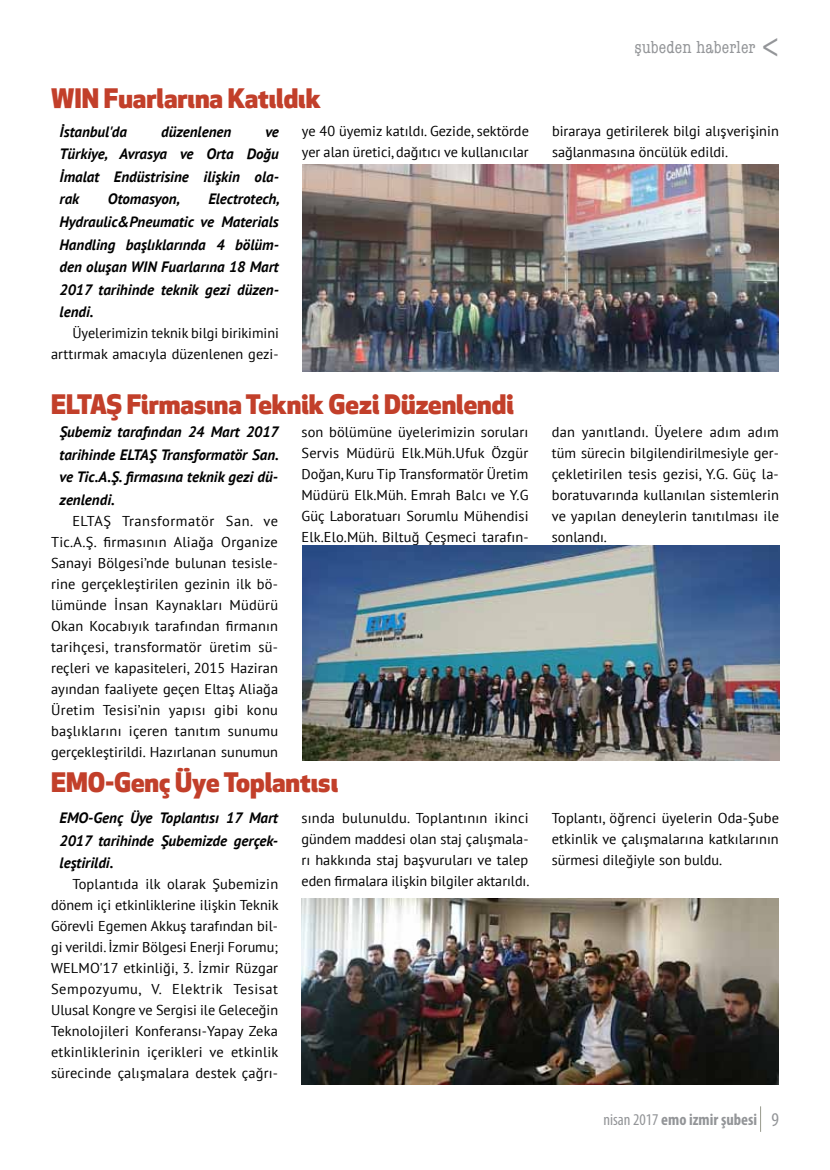
<style>
.page{position:relative;width:830px;height:1170px;background:#fff}
.page>*{position:absolute;margin:0;border:0;box-sizing:border-box;transform-origin:0 0}
.t1{font:800 26.25px "Apex New";color:#c23f2a}
.t2{font:condensed 18px "American Typewriter";letter-spacing:.01em;color:#939598}
.t3{font:700 condensed 16.5px "Myriad Pro";color:#939598}
.t4{font:italic 700 15px/22.5px "PT Sans";color:#000;text-align:justify}
.t5{font:14.25px/21px "PT Sans";color:#000;text-align:justify}
.s1{font-weight:400}
.s2{font-weight:400;font-size:19.5px}
</style>
<div class="page">
<img style="left:302px;top:545px;width:477px;height:215px">
<img style="left:301px;top:898px;width:477px;height:186px">
<img style="left:302px;top:164px;width:476px;height:207px">
<p class="t2" style="left:634px;top:33px;width:123px">şubeden haberler</p>
<h1 class="t1" style="left:51px;top:80px;width:271px">WIN Fuarlarına Katıldık</h1>
<p class="t5" style="left:302px;top:120px;width:228px">ye 40 üyemiz katıldı. Gezide, sektörde yer alan üretici, dağıtıcı ve kullanıcılar</p>
<p class="t5" style="left:551px;top:120px;width:228px">biraraya getirilerek bilgi alışverişinin sağlanmasına öncülük edildi.</p>
<p class="t4" style="left:60px;top:120px;width:69px">İstanbul'da</p>
<p class="t4" style="left:161px;top:120px;width:72px">düzenlenen</p>
<p class="t4" style="left:60px;top:120px;width:221px;text-indent:206px">ve Türkiye, Avrasya ve Orta Doğu İmalat Endüstrisine ilişkin ola&shy;rak</p>
<p class="t4" style="left:108px;top:188px;width:74px">Otomasyon,</p>
<p class="t4" style="left:60px;top:188px;width:221px;text-indent:149px">Electrotech, Hydraulic&amp;Pneumatic ve Materials Handling başlıklarında 4 bölüm&shy;den oluşan WIN Fuarlarına 18 Mart 2017 tarihinde teknik gezi düzen&shy;lendi.</p>
<p class="t5" style="left:51px;top:322px;width:229px;text-align:right">Üyelerimizin teknik bilgi birikimini arttırmak amacıyla düzenlenen gezi-</p>
<h1 class="t1" style="left:51px;top:386px;width:464px">ELTAŞ Firmasına Teknik Gezi Düzenlendi</h1>
<p class="t5" style="left:301px;top:420px;width:228px">son bölümüne üyelerimizin soruları Servis Müdürü Elk.Müh.Ufuk Özgür Doğan, Kuru Tip Transformatör Üretim Müdürü Elk.Müh. Emrah Balcı ve Y.G Güç Laboratuarı Sorumlu Mühendisi Elk.Elo.Müh. Biltuğ Çeşmeci tarafın-</p>
<p class="t5" style="left:551px;top:420px;width:228px">dan yanıtlandı. Üyelere adım adım tüm sürecin bilgilendirilmesiyle ger&shy;çekletirilen tesis gezisi, Y.G. Güç la&shy;boratuvarında kullanılan sistemlerin ve yapılan deneylerin tanıtılması ile sonlandı.</p>
<p class="t4" style="left:60px;top:420px;width:221px">Şubemiz tarafından 24 Mart 2017 tarihinde ELTAŞ Transformatör San. ve Tic.A.Ş. firmasına teknik gezi dü&shy;zenlendi.</p>
<p class="t5" style="left:51px;top:509px;width:228px;text-indent:21px">ELTAŞ Transformatör San. ve Tic.A.Ş. firmasının Aliağa Organize Sanayi Bölgesi’nde bulunan tesisle&shy;rine gerçekleştirilen gezinin ilk bö&shy;lümünde İnsan Kaynakları Müdürü Okan Kocabıyık tarafından firmanın tarihçesi, transformatör üretim sü&shy;reçleri ve kapasiteleri, 2015 Haziran ayından faaliyete geçen Eltaş Aliağa Üretim Tesisi’nin yapısı gibi konu başlıklarını içeren tanıtım sunumu gerçekleştirildi. Hazırlanan sunumun</p>
<h1 class="t1" style="left:51px;top:764px;width:288px">EMO-Genç Üye Toplantısı</h1>
<p class="t4" style="left:60px;top:806px;width:220px">EMO-Genç Üye Toplantısı 17 Mart 2017 tarihinde Şubemizde gerçek&shy;leştirildi.</p>
<p class="t5" style="left:51px;top:873px;width:229px;text-indent:21px">Toplantıda ilk olarak Şubemizin dönem içi etkinliklerine ilişkin Teknik Görevli Egemen Akkuş tarafından bil&shy;gi verildi. İzmir Bölgesi Enerji Forumu; WELMO'17 etkinliği, 3. İzmir Rüzgar Sempozyumu, V. Elektrik Tesisat Ulusal Kongre ve Sergisi ile Geleceğin Teknolojileri Konferansı-Yapay Zeka etkinliklerinin içerikleri ve etkinlik sürecinde çalışmalara destek çağrı-</p>
<p class="t5" style="left:301px;top:806px;width:229px">sında bulunuldu. Toplantının ikinci gündem maddesi olan staj çalışmala&shy;rı hakkında staj başvuruları ve talep eden firmalara ilişkin bilgiler aktarıldı.</p>
<p class="t5" style="left:551px;top:806px;width:228px">Toplantı, öğrenci üyelerin Oda-Şube etkinlik ve çalışmalarına katkılarının sürmesi dileğiyle son buldu.</p>
<p class="t3" style="left:603px;top:1109px;width:177px"><span class="s1">nisan 2017</span> emo izmir şubesi <span class="s2">9</span></p>
</div>
